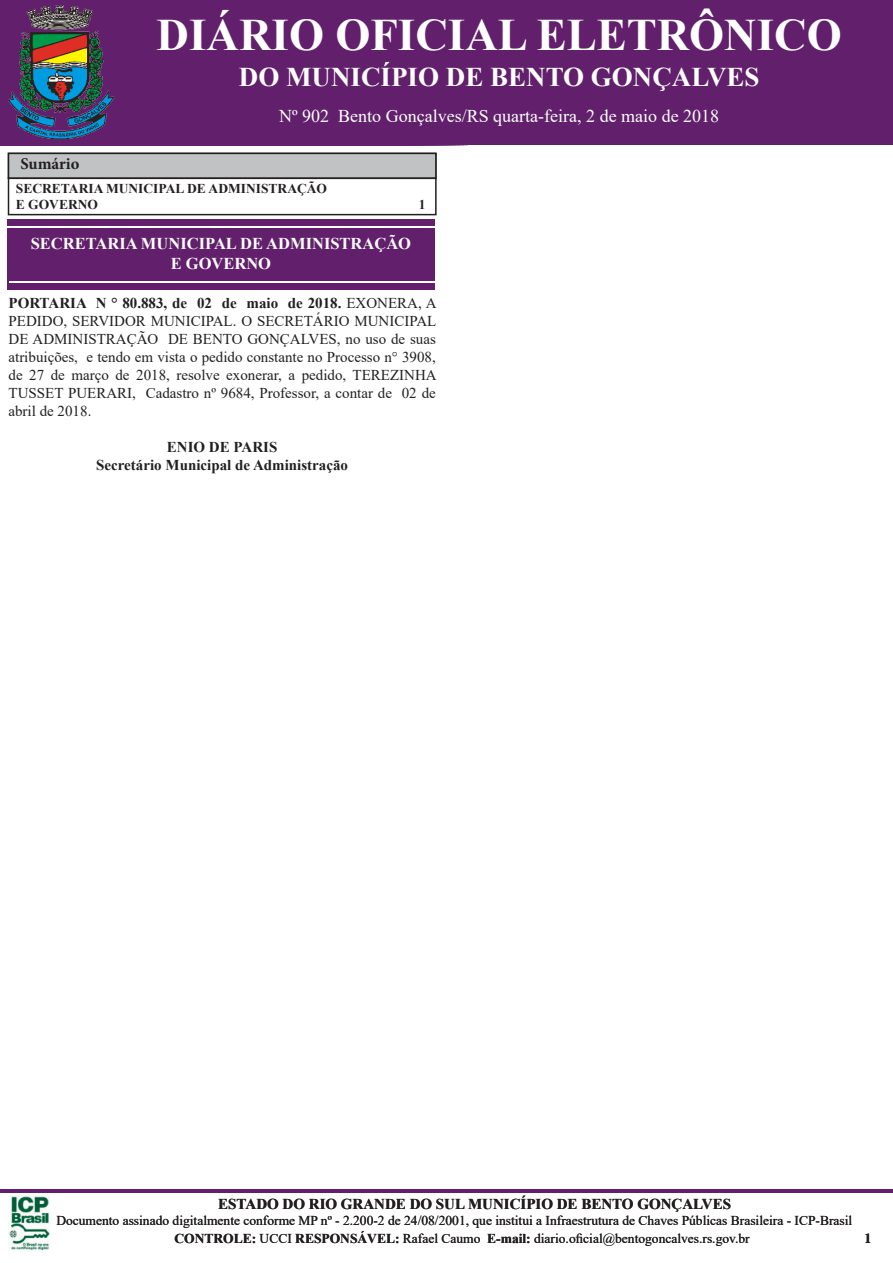
<style>
.page{position:relative;width:893px;height:1263px;background:#fff}
.page>*{position:absolute;margin:0;border:0;box-sizing:border-box;transform-origin:0 0}
.t1{font:700 45px "Times New Roman";color:#fff}
.t2{font:700 27px "Times New Roman";color:#fff}
.t3{font:18px "Times New Roman";color:#fff}
.t4{font:700 16.5px "Times New Roman";color:#fff}
.t5{font:700 16.5px "Minion Pro";color:#231f20}
.t6{font:15px/18px "Times New Roman";color:#231f20;text-align:justify}
.t7{font:700 15px "Times New Roman";color:#231f20}
.t8{font:700 15px "Minion Pro";color:#231f20}
.t9{font:13.5px "Times New Roman";color:#231f20}
.t10{font:700 13.5px "Times New Roman";color:#231f20}
.s1{font-weight:700}
</style>
<div class="page">
<div style="left:9px;top:153px;width:427px;height:25px;background:#c1c2c4"></div>
<div style="left:8px;top:153px;width:429px;height:26px;border:2px solid #231f20"></div>
<div style="left:8px;top:178px;width:429px;height:37px;border:2px solid #231f20"></div>
<div style="left:7px;top:219px;width:428px;height:70px;background:#62206c"></div>
<hr style="left:9px;top:282px;width:431px;height:1px;background:#fff">
<hr style="left:7px;top:226px;width:432px;height:2px;background:#fff">
<img style="left:9px;top:1195px;width:41px;height:56px">
<svg style="left:0;top:0;width:893px;height:146px;background:#60256c"></svg>
<hr style="left:0;top:1189px;width:893px;height:3px;background:#62206c">
<h1 class="t1" style="left:157px;top:2px;width:687px">DIÁRIO OFICIAL ELETRÔNICO</h1>
<h2 class="t2" style="left:239px;top:57px;width:522px">DO MUNICÍPIO DE BENTO GONÇALVES</h2>
<p class="t3" style="left:279px;top:103px;width:442px">Nº 902 Bento Gonçalves/RS quarta-feira, 2 de maio de 2018</p>
<p class="t3" style="left:265px;top:103px;width:331px">Nº 473 Bento Gonçalves/RS Quinta-feira, 10</p>
<p class="t3" style="left:619px;top:103px;width:115px">Agosto de 2016</p>
<p class="t3" style="left:306px;top:103px;width:10px">2</p>
<p class="t3" style="left:501px;top:103px;width:15px">ar</p>
<p class="t5" style="left:20px;top:152px;width:61px">Sumário</p>
<p class="t10" style="left:16px;top:178px;width:313px">SECRETARIA MUNICIPAL DE ADMINISTRAÇÃO</p>
<p class="t10" style="left:16px;top:195px;width:84px">E GOVERNO</p>
<p class="t10" style="left:419px;top:195px;width:8px">1</p>
<p class="t4" style="left:31px;top:232px;width:382px">SECRETARIA MUNICIPAL DE ADMINISTRAÇÃO</p>
<p class="t4" style="left:171px;top:252px;width:102px">E GOVERNO</p>
<p class="t6" style="left:9px;top:294px;width:430px"><span class="s1">PORTARIA N ° 80.883, de 02 de maio de 2018.</span> EXONERA, A PEDIDO, SERVIDOR MUNICIPAL. O SECRETÁRIO MUNICIPAL DE ADMINISTRAÇÃO DE BENTO GONÇALVES, no uso de suas atribuições, e tendo em vista o pedido constante no Processo n° 3908, de 27 de março de 2018, resolve exonerar, a pedido, TEREZINHA TUSSET PUERARI, Cadastro nº 9684, Professor, a contar de 02 de abril de 2018.</p>
<p class="t7" style="left:167px;top:436px;width:112px">ENIO DE PARIS</p>
<p class="t7" style="left:96px;top:454px;width:253px">Secretário Municipal de Administração</p>
<p class="t7" style="left:218px;top:1193px;width:514px">ESTADO DO RIO GRANDE DO SUL MUNICÍPIO DE BENTO GONÇALVES</p>
<p class="t9" style="left:56px;top:1211px;width:797px">Documento assinado digitalmente conforme MP nº - 2.200-2 de 24/08/2001, que institui a Infraestrutura de Chaves Públicas Brasileira - ICP-Brasil</p>
<p class="t9" style="left:174px;top:1229px;width:577px"><span class="s1">CONTROLE:</span> UCCI <span class="s1">RESPONSÁVEL:</span> Rafael Caumo <span class="s1">E-mail:</span> diario.oficial@bentogoncalves.rs.gov.br</p>
<p class="t8" style="left:864px;top:1227px;width:9px">1</p>
</div>
